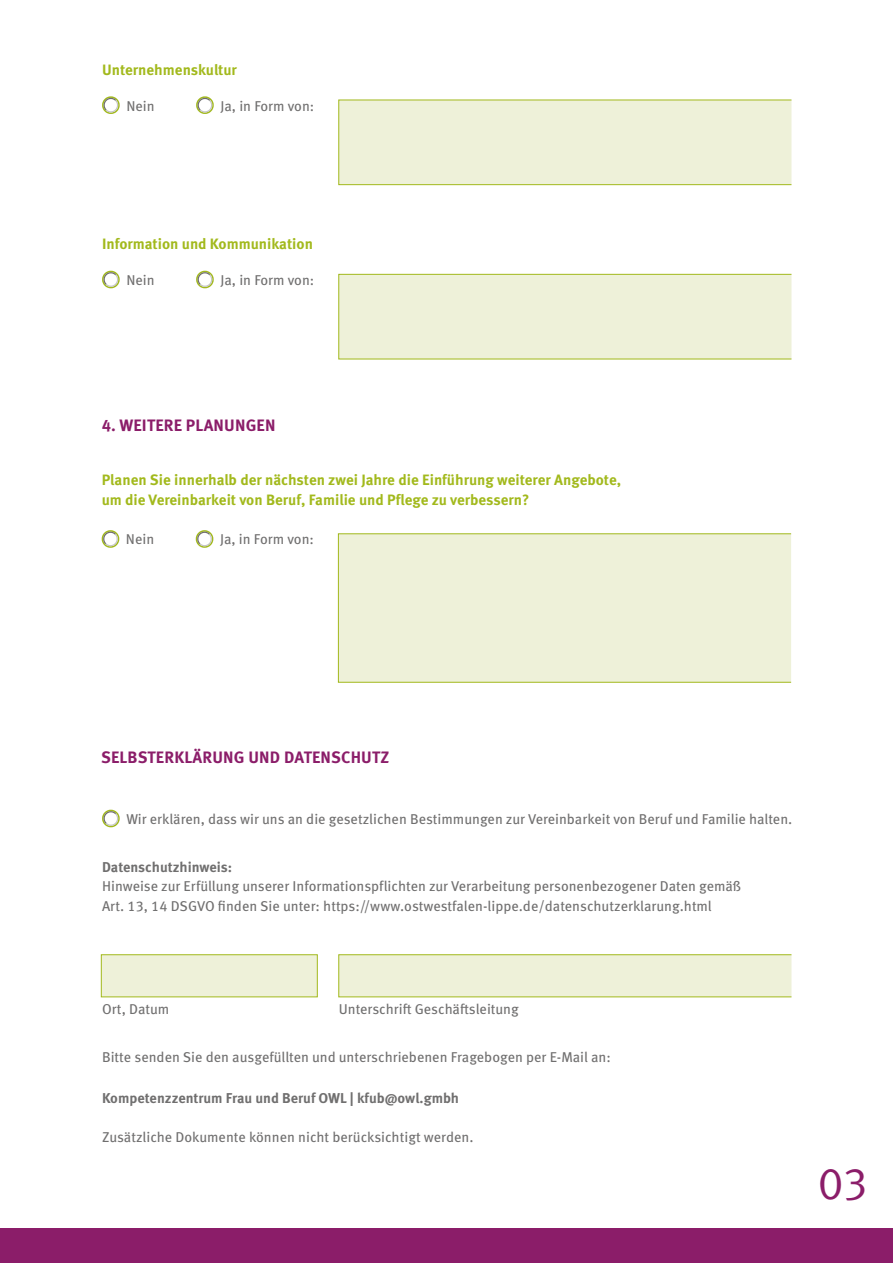
<style>
.page{position:relative;width:893px;height:1263px;background:#fff}
.page>*{position:absolute;margin:0;border:0;box-sizing:border-box;transform-origin:0 0}
.t1{font:45px "Meta Pro Norm";color:#8b1d69}
.t2{font:700 16.5px "Meta Pro";letter-spacing:.01em;color:#8b1d69}
.t3{font:700 15px/19.5px "Meta Pro";color:#a2b91c}
.t4{font:14.25px/19.5px "Meta Pro";color:#706f6f}
.t5{font:700 14.25px "Meta Pro";color:#706f6f}
</style>
<div class="page">
<div style="left:0;top:1229px;width:893px;height:34px;background:#8b1d69"></div>
<div style="left:338px;top:534px;width:453px;height:148px;background:#eef1d9"></div>
<div style="left:339px;top:274px;width:453px;height:85px;background:#eef1d9;border:1px solid #a2b91c"></div>
<div style="left:339px;top:100px;width:453px;height:85px;background:#eef1d9;border:1px solid #a2b91c"></div>
<div style="left:339px;top:954px;width:453px;height:43px;background:#eef1d9;border:1px solid #a2b91c"></div>
<svg style="left:101px;top:530px;width:19px;height:18px"></svg>
<svg style="left:195px;top:530px;width:19px;height:18px"></svg>
<svg style="left:102px;top:270px;width:18px;height:19px"></svg>
<svg style="left:196px;top:270px;width:18px;height:19px"></svg>
<svg style="left:102px;top:96px;width:18px;height:18px"></svg>
<svg style="left:196px;top:96px;width:18px;height:18px"></svg>
<svg style="left:102px;top:809px;width:18px;height:19px"></svg>
<div style="left:101px;top:954px;width:216px;height:43px;background:#eef1d9;border:1px solid #a2b91c"></div>
<p class="t3" style="left:102px;top:59px;width:136px">Unternehmenskultur</p>
<p class="t4" style="left:126px;top:95px;width:30px">Nein</p>
<p class="t4" style="left:220px;top:95px;width:95px">Ja, in Form von:</p>
<p class="t3" style="left:102px;top:234px;width:212px">Information und Kommunikation</p>
<p class="t4" style="left:126px;top:269px;width:30px">Nein</p>
<p class="t4" style="left:220px;top:269px;width:95px">Ja, in Form von:</p>
<p class="t2" style="left:102px;top:413px;width:175px">4. WEITERE PLANUNGEN</p>
<p class="t3" style="left:102px;top:469px;width:521px">Planen Sie innerhalb der nächsten zwei Jahre die Einführung weiterer Angebote, um die Vereinbarkeit von Beruf, Familie und Pflege zu verbessern?</p>
<p class="t4" style="left:126px;top:529px;width:30px">Nein</p>
<p class="t4" style="left:220px;top:529px;width:95px">Ja, in Form von:</p>
<p class="t2" style="left:101px;top:744px;width:290px">SELBSTERKLÄRUNG UND DATENSCHUTZ</p>
<p class="t4" style="left:126px;top:808px;width:668px">Wir erklären, dass wir uns an die gesetzlichen Bestimmungen zur Vereinbarkeit von Beruf und Familie halten.</p>
<p class="t5" style="left:102px;top:856px;width:132px">Datenschutzhinweis:</p>
<p class="t4" style="left:102px;top:876px;width:641px">Hinweise zur Erfüllung unserer Informationspflichten zur Verarbeitung personenbezogener Daten gemäß<br>Art. 13, 14 DSGVO finden Sie unter: https://www.ostwestfalen-lippe.de/datenschutzerklarung.html</p>
<p class="t4" style="left:102px;top:998px;width:69px">Ort, Datum</p>
<p class="t4" style="left:339px;top:998px;width:182px">Unterschrift Geschäftsleitung</p>
<p class="t4" style="left:102px;top:1047px;width:510px">Bitte senden Sie den ausgefüllten und unterschriebenen Fragebogen per E-Mail an:</p>
<p class="t5" style="left:102px;top:1087px;width:358px">Kompetenzzentrum Frau und Beruf OWL | kfub@owl.gmbh</p>
<p class="t4" style="left:102px;top:1127px;width:373px">Zusätzliche Dokumente können nicht berücksichtigt werden.</p>
<h1 class="t1" style="left:818px;top:1149px;width:51px">03</h1>
</div>
